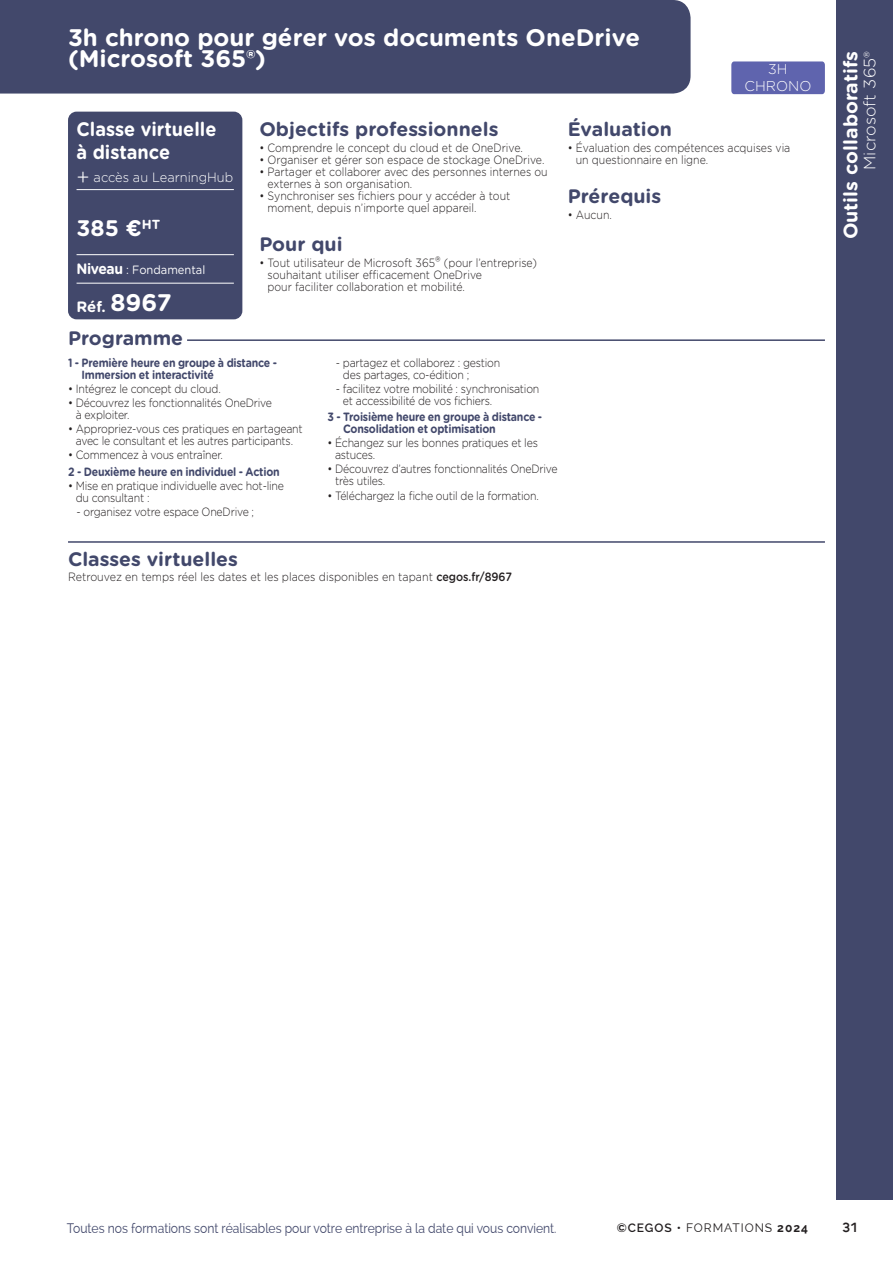
<style>
.page{position:relative;width:893px;height:1263px;background:#fff}
.page>*{position:absolute;margin:0;border:0;box-sizing:border-box;transform-origin:0 0}
.Titre_Notice_3hChrono{font:700 24px/21px "Gotham Rounded";color:#fff}
.Réf_3hChrono{font:700 24px "Gotham Rounded";color:#fff}
.TEXTE_-_encart_info_-_Prix_3hChrono{font:700 22.5px "Gotham Rounded";color:#fff}
.TITRE_Obj_Pour_qui_Modalités_Eval_Certif{font:700 19.5px "Gotham Rounded";color:#42486b}
.TEXTE_-_Encart_info_-_nbr_de_jour_3hChro{font:700 19.5px/23.4px "Gotham Rounded";color:#fff;scale:.93 1}
._2017_domaine_haut-horizontal{font:700 19.5px "Gotham Rounded";color:#fff}
.Titre_Programme_3hChrono{font:700 19.5px "Gotham Rounded";color:#42486b}
._2017_G-domaine_st{font:300 16.5px "Gotham Rounded";color:#fff}
.Réf_3hChrono-2{font:700 15px "Gotham Rounded";color:#fff}
.t1{font:300 14.25px/16.2px "Gotham Rounded";color:#fff;text-align:center}
.Texte_phrase_tournante_1{font:13.5px "Raleway";color:#42486b;scale:.9 1}
.TEXTE_-_Encart_info_-_LearningHub_3hChro{font:300 13.5px "Gotham Rounded";color:#fff;scale:.95 1}
.Folios_D{font:500 13.5px "Ryker";color:#231f20}
.TEXTE_Programme_3hChrono{font:300 12px/12px "Gotham Rounded";letter-spacing:-.02em;color:#231f20;scale:.88 1}
.TEXTE_Obj_Pour_qui_Modalités_Eval_Certif{font:300 12px/12px "Gotham Rounded";color:#231f20;scale:.88 1}
._2017_Texte_Programme_Espace_avant_1mm_Ch{font:700 12px/12px "Gotham Rounded";letter-spacing:-.02em;color:#42486b;scale:.88 1}
.Texte_Date_et_villes_3hChrono{font:300 12px "Gotham Rounded";color:#231f20;scale:.9 1}
._2023_Cegos___Formations_page_D{font:12px "Raleway";letter-spacing:.08em;color:#231f20}
.TEXTE_-_Niveau_3hChrono{font:12px "Gotham Rounded";color:#fff;scale:.93 1}
.s1{font-size:22.5px}
.s2{font-weight:700;font-size:15px}
.s3{font-size:15px}
.s4{font-weight:500}
.s5{font-weight:600}
.s6{font-weight:700}
</style>
<div class="page">
<div style="left:836px;top:0;width:57px;height:1199px;background:#42486b"></div>
<div style="left:0;top:0;width:691px;height:94px;background:#42486b"></div>
<div style="left:731px;top:61px;width:94px;height:33px;background:#5f64ae"></div>
<div style="left:68px;top:112px;width:174px;height:207px;background:#42486b;border-radius:9px"></div>
<hr style="left:77px;top:189px;width:157px;height:1px;background:#fff">
<hr style="left:77px;top:254px;width:157px;height:1px;background:#fff">
<hr style="left:77px;top:283px;width:157px;height:1px;background:#fff">
<hr style="left:187px;top:339px;width:638px;height:2px;background:#42486b">
<hr style="left:68px;top:541px;width:757px;height:2px;background:#42486b">
<p class="Titre_Notice_3hChrono" style="left:68px;top:26px;width:574px">3h chrono pour gérer vos documents OneDrive (Microsoft 365®)</p>
<p class="t1" style="left:745px;top:61px;width:68px">3H<br>CHRONO</p>
<p class="TEXTE_-_Encart_info_-_nbr_de_jour_3hChro" style="left:77px;top:116px;width:152px">Classe virtuelle à distance</p>
<p class="TEXTE_-_Encart_info_-_LearningHub_3hChro" style="left:77px;top:168px;width:167px"><span class="s1">+</span> accès au LearningHub</p>
<p class="TEXTE_-_encart_info_-_Prix_3hChrono" style="left:77px;top:212px;width:85px">385 €<sup>HT</sup></p>
<p class="TEXTE_-_Niveau_3hChrono" style="left:77px;top:261px;width:140px"><span class="s2">Niveau</span> : Fondamental</p>
<p class="Réf_3hChrono-2" style="left:77px;top:295px;width:31px">Réf.</p>
<p class="Réf_3hChrono" style="left:111px;top:285px;width:63px">8967</p>
<p class="Titre_Programme_3hChrono" style="left:68px;top:324px;width:117px">Programme</p>
<p class="TITRE_Obj_Pour_qui_Modalités_Eval_Certif" style="left:259px;top:115px;width:241px">Objectifs professionnels</p>
<p class="TEXTE_Obj_Pour_qui_Modalités_Eval_Certif" style="left:259px;top:141px;width:301px">• Comprendre le concept du cloud et de OneDrive.</p>
<p class="TEXTE_Obj_Pour_qui_Modalités_Eval_Certif" style="left:259px;top:153px;width:325px">• Organiser et gérer son espace de stockage OneDrive.</p>
<p class="TEXTE_Obj_Pour_qui_Modalités_Eval_Certif" style="left:268px;top:165px;width:320px;text-indent:-8px">• Partager et collaborer avec des personnes internes ou externes à son organisation.</p>
<p class="TEXTE_Obj_Pour_qui_Modalités_Eval_Certif" style="left:268px;top:189px;width:277px;text-indent:-8px">• Synchroniser ses fichiers pour y accéder à tout moment, depuis n’importe quel appareil.</p>
<p class="TITRE_Obj_Pour_qui_Modalités_Eval_Certif" style="left:259px;top:230px;width:85px">Pour qui</p>
<p class="TEXTE_Obj_Pour_qui_Modalités_Eval_Certif" style="left:268px;top:256px;width:308px;text-indent:-8px">• Tout utilisateur de Microsoft 365<span class="s3">®</span> (pour l’entreprise) souhaitant utiliser efficacement OneDrive<br>pour faciliter collaboration et mobilité.</p>
<p class="_2017_Texte_Programme_Espace_avant_1mm_Ch" style="left:82px;top:356px;width:223px;text-indent:-14px">1 - Première heure en groupe à distance -<br>Immersion et interactivité</p>
<p class="TEXTE_Programme_3hChrono" style="left:68px;top:382px;width:175px">• Intégrez le concept du cloud.</p>
<p class="TEXTE_Programme_3hChrono" style="left:76px;top:396px;width:225px;text-indent:-8px">• Découvrez les fonctionnalités OneDrive à exploiter.</p>
<p class="TEXTE_Programme_3hChrono" style="left:68px;top:422px;width:268px;text-align:center">• Appropriez-vous ces pratiques en partageant avec le consultant et les autres participants.</p>
<p class="TEXTE_Programme_3hChrono" style="left:68px;top:448px;width:177px">• Commencez à vous entraîner.</p>
<p class="_2017_Texte_Programme_Espace_avant_1mm_Ch" style="left:68px;top:465px;width:242px">2 - Deuxième heure en individuel - Action</p>
<p class="TEXTE_Programme_3hChrono" style="left:76px;top:479px;width:238px;text-indent:-8px">• Mise en pratique individuelle avec hot-line du consultant :</p>
<p class="TEXTE_Programme_3hChrono" style="left:77px;top:505px;width:203px">- organisez votre espace OneDrive ;</p>
<p class="TEXTE_Programme_3hChrono" style="left:343px;top:356px;width:180px;text-indent:-7px">- partagez et collaborez : gestion des partages, co-édition ;</p>
<p class="TEXTE_Programme_3hChrono" style="left:343px;top:382px;width:225px;text-indent:-7px">- facilitez votre mobilité : synchronisation et accessibilité de vos fichiers.</p>
<p class="_2017_Texte_Programme_Espace_avant_1mm_Ch" style="left:343px;top:410px;width:228px;text-indent:-16px">3 - Troisième heure en groupe à distance -<br>Consolidation et optimisation</p>
<p class="TEXTE_Programme_3hChrono" style="left:335px;top:436px;width:232px;text-indent:-8px">• Échangez sur les bonnes pratiques et les astuces.</p>
<p class="TEXTE_Programme_3hChrono" style="left:335px;top:463px;width:254px;text-indent:-8px">• Découvrez d’autres fonctionnalités OneDrive très utiles.</p>
<p class="TEXTE_Programme_3hChrono" style="left:327px;top:489px;width:242px">• Téléchargez la fiche outil de la formation.</p>
<p class="TITRE_Obj_Pour_qui_Modalités_Eval_Certif" style="left:568px;top:115px;width:106px">Évaluation</p>
<p class="TEXTE_Obj_Pour_qui_Modalités_Eval_Certif" style="left:576px;top:141px;width:245px;text-indent:-8px">• Évaluation des compétences acquises via un questionnaire en ligne.</p>
<p class="TITRE_Obj_Pour_qui_Modalités_Eval_Certif" style="left:568px;top:182px;width:95px">Prérequis</p>
<p class="TEXTE_Obj_Pour_qui_Modalités_Eval_Certif" style="left:568px;top:208px;width:52px">• Aucun.</p>
<p class="TITRE_Obj_Pour_qui_Modalités_Eval_Certif" style="left:68px;top:545px;width:172px">Classes virtuelles</p>
<p class="Texte_Date_et_villes_3hChrono" style="left:68px;top:569px;width:495px">Retrouvez en temps réel les dates et les places disponibles en tapant <span class="s4">cegos.fr/8967</span></p>
<p class="_2017_domaine_haut-horizontal" style="left:836px;top:239px;width:190px;rotate:-90deg">Outils collaboratifs</p>
<p class="_2017_G-domaine_st" style="left:859px;top:170px;width:120px;rotate:-90deg">Microsoft 365®</p>
<p class="Texte_phrase_tournante_1" style="left:67px;top:1221px;width:545px">Toutes nos formations sont réalisables pour votre entreprise à la date qui vous convient.</p>
<p class="_2023_Cegos___Formations_page_D" style="left:617px;top:1221px;width:193px"><span class="s5">©CEGOS •</span> FORMATIONS <span class="s6">2024</span></p>
<p class="Folios_D" style="left:842px;top:1219px;width:18px">31</p>
</div>
